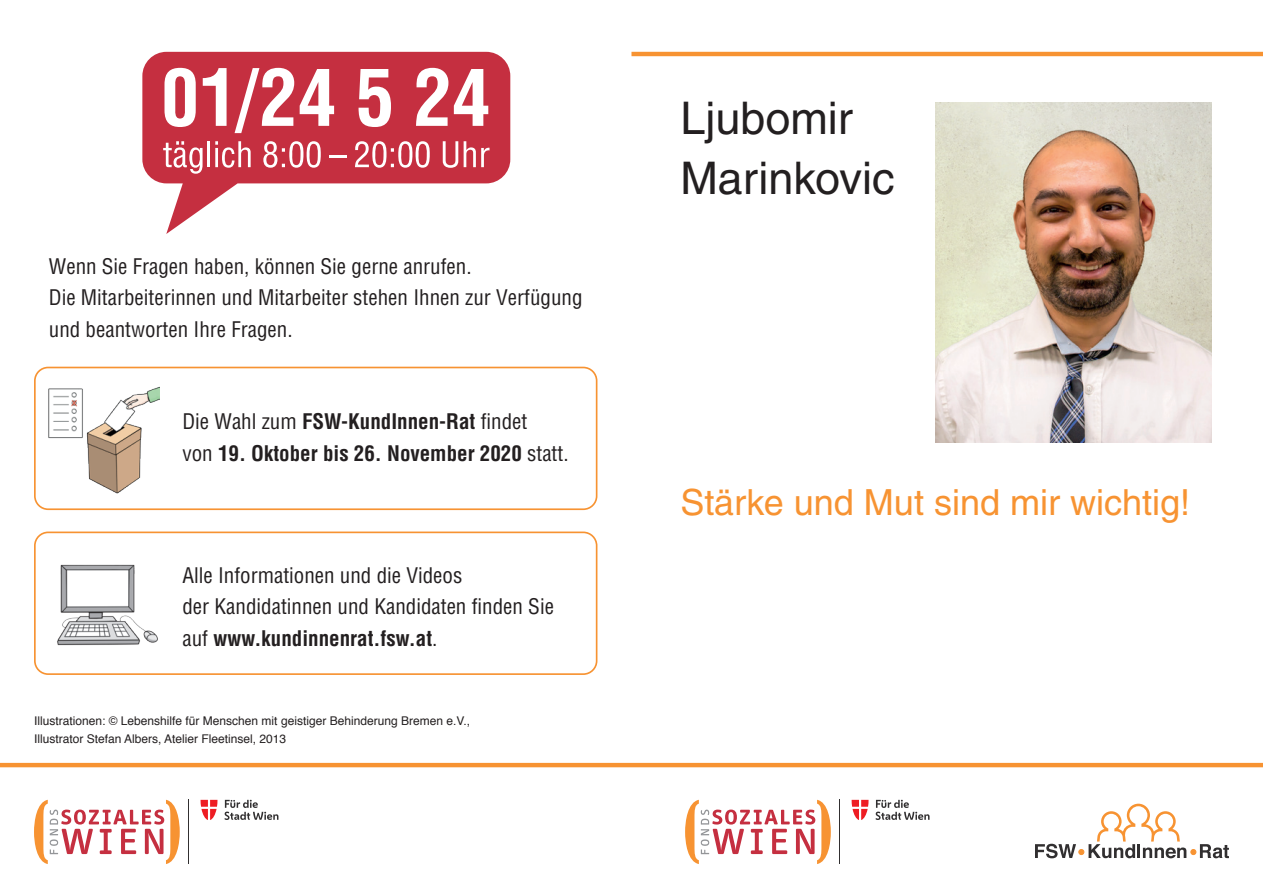
<style>
.page{position:relative;width:1263px;height:893px;background:#fff}
.page>*{position:absolute;margin:0;border:0;box-sizing:border-box;transform-origin:0 0}
.Einf__Abs{font:45px "Helvetica LT Std";color:#231f20}
.Einf__Abs-2{font:36px "Helvetica LT Std";color:#f79332}
.t1{font:500 condensed 21px/31.5px "Helvetica LTCE";color:#231f20}
.t2{font:700 condensed 21px/31.5px "Helvetica LTCE";color:#231f20}
.t3{font:12px/18px "Helvetica";color:#231f20}
.s1{font-weight:500}
.s2{font-weight:700}
</style>
<div class="page">
<svg style="left:1035px;top:804px;width:194px;height:54px"></svg>
<hr style="left:188px;top:800px;width:1px;height:64px;background:#312f30">
<svg style="left:201px;top:800px;width:16px;height:20px"></svg>
<svg style="left:225px;top:800px;width:53px;height:20px"></svg>
<svg style="left:34px;top:800px;width:146px;height:64px"></svg>
<hr style="left:839px;top:800px;width:1px;height:64px;background:#312f30">
<svg style="left:852px;top:800px;width:16px;height:20px"></svg>
<svg style="left:876px;top:800px;width:53px;height:20px"></svg>
<svg style="left:685px;top:800px;width:146px;height:64px"></svg>
<hr style="left:0;top:763px;width:1263px;height:4px;background:#f79332">
<hr style="left:631px;top:52px;width:632px;height:4px;background:#f79332">
<svg style="left:142px;top:52px;width:368px;height:182px;fill:#c52f40"></svg>
<svg style="left:163px;top:141px;width:40px;height:33px"></svg>
<hr style="left:208px;top:141px;width:2px;height:26px;background:#fff">
<svg style="left:215px;top:141px;width:36px;height:27px"></svg>
<svg style="left:263px;top:141px;width:58px;height:27px"></svg>
<hr style="left:329px;top:155px;width:17px;height:3px;background:#fff">
<svg style="left:355px;top:141px;width:75px;height:27px"></svg>
<svg style="left:443px;top:141px;width:15px;height:27px"></svg>
<svg style="left:464px;top:141px;width:25px;height:26px"></svg>
<svg style="left:164px;top:68px;width:32px;height:59px"></svg>
<svg style="left:203px;top:68px;width:24px;height:58px"></svg>
<svg style="left:235px;top:68px;width:59px;height:65px"></svg>
<svg style="left:300px;top:69px;width:34px;height:57px"></svg>
<svg style="left:358px;top:69px;width:33px;height:58px"></svg>
<svg style="left:416px;top:68px;width:32px;height:58px"></svg>
<svg style="left:454px;top:69px;width:34px;height:57px"></svg>
<img style="left:48px;top:387px;width:111px;height:107px">
<div style="left:34px;top:367px;width:563px;height:143px;border:2px solid #f79332;border-radius:13px"></div>
<div style="left:34px;top:531px;width:563px;height:144px;border:2px solid #f79332;border-radius:13px"></div>
<img style="left:57px;top:564px;width:101px;height:82px">
<img style="left:935px;top:102px;width:277px;height:340px">
<p class="t1" style="left:49px;top:250px;width:535px">Wenn Sie Fragen haben, können Sie gerne anrufen.<br>Die Mitarbeiterinnen und Mitarbeiter stehen Ihnen zur Verfügung und beantworten Ihre Fragen.</p>
<p class="t2" style="left:182px;top:406px;width:388px"><span class="s1">Die Wahl zum</span> FSW-KundInnen-Rat <span class="s1">findet<br>von</span> 19. Oktober bis 26. November 2020 <span class="s1">statt.</span></p>
<p class="t1" style="left:182px;top:559px;width:373px">Alle Informationen und die Videos<br>der Kandidatinnen und Kandidaten finden Sie auf <span class="s2">www.kundinnenrat.fsw.at</span>.</p>
<p class="t3" style="left:34px;top:712px;width:437px">Illustrationen: © Lebenshilfe für Menschen mit geistiger Behinderung Bremen e.V.,<br>Illustrator Stefan Albers, Atelier Fleetinsel, 2013</p>
<p class="Einf__Abs" style="left:680px;top:92px;width:174px">Ljubomir</p>
<p class="Einf__Abs" style="left:680px;top:152px;width:216px">Marinkovic</p>
<p class="Einf__Abs-2" style="left:680px;top:481px;width:511px">Stärke und Mut sind mir wichtig!</p>
</div>
